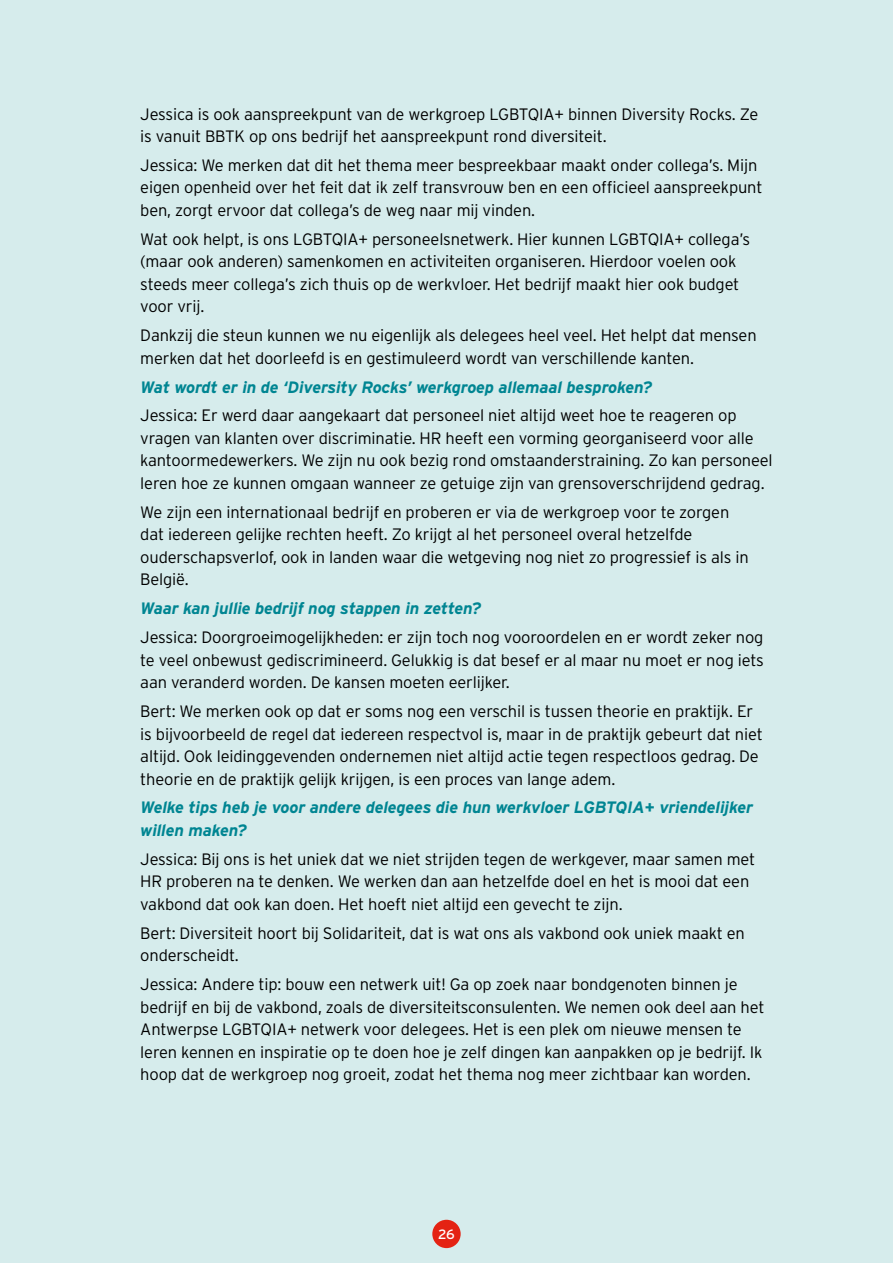
<style>
.page{position:relative;width:893px;height:1263px;background:#d6ecec}
.page>*{position:absolute;margin:0;border:0;box-sizing:border-box;transform-origin:0 0}
.t1{font:300 16.5px/22.5px "Interstate";letter-spacing:-.01em;color:#000}
.t2{font:italic 700 16.5px/22.5px "Interstate";letter-spacing:-.01em;color:#008592}
.t3{font:13.5px "Interstate";color:#fff}
</style>
<div class="page">
<div style="left:432px;top:1220px;width:29px;height:28px;background:#e42313;border-radius:50%"></div>
<p class="t1" style="left:140px;top:102px;width:620px">Jessica is ook aanspreekpunt van de werkgroep LGBTQIA+ binnen Diversity Rocks. Ze is vanuit BBTK op ons bedrijf het aanspreekpunt rond diversiteit.</p>
<p class="t1" style="left:140px;top:154px;width:624px">Jessica: We merken dat dit het thema meer bespreekbaar maakt onder collega’s. Mijn eigen openheid over het feit dat ik zelf transvrouw ben en een officieel aanspreekpunt ben, zorgt ervoor dat collega’s de weg naar mij vinden.</p>
<p class="t1" style="left:140px;top:228px;width:611px">Wat ook helpt, is ons LGBTQIA+ personeelsnetwerk. Hier kunnen LGBTQIA+ collega’s (maar ook anderen) samenkomen en activiteiten organiseren. Hierdoor voelen ook steeds meer collega’s zich thuis op de werkvloer. Het bedrijf maakt hier ook budget voor vrij.</p>
<p class="t1" style="left:140px;top:324px;width:618px">Dankzij die steun kunnen we nu eigenlijk als delegees heel veel. Het helpt dat mensen merken dat het doorleefd is en gestimuleerd wordt van verschillende kanten.</p>
<p class="t2" style="left:140px;top:375px;width:513px">Wat wordt er in de ‘Diversity Rocks’ werkgroep allemaal besproken?</p>
<p class="t1" style="left:140px;top:404px;width:634px">Jessica: Er werd daar aangekaart dat personeel niet altijd weet hoe te reageren op vragen van klanten over discriminatie. HR heeft een vorming georganiseerd voor alle kantoormedewerkers. We zijn nu ook bezig rond omstaanderstraining. Zo kan personeel leren hoe ze kunnen omgaan wanneer ze getuige zijn van grensoverschrijdend gedrag.</p>
<p class="t1" style="left:140px;top:501px;width:610px">We zijn een internationaal bedrijf en proberen er via de werkgroep voor te zorgen dat iedereen gelijke rechten heeft. Zo krijgt al het personeel overal hetzelfde ouderschapsverlof, ook in landen waar die wetgeving nog niet zo progressief is als in België.</p>
<p class="t2" style="left:140px;top:597px;width:342px">Waar kan jullie bedrijf nog stappen in zetten?</p>
<p class="t1" style="left:140px;top:626px;width:625px;text-align:justify">Jessica: Doorgroeimogelijkheden: er zijn toch nog vooroordelen en er wordt zeker nog te veel onbewust gediscrimineerd. Gelukkig is dat besef er al maar nu moet er nog iets aan veranderd worden. De kansen moeten eerlijker.</p>
<p class="t1" style="left:140px;top:700px;width:624px">Bert: We merken ook op dat er soms nog een verschil is tussen theorie en praktijk. Er is bijvoorbeeld de regel dat iedereen respectvol is, maar in de praktijk gebeurt dat niet altijd. Ook leidinggevenden ondernemen niet altijd actie tegen respectloos gedrag. De theorie en de praktijk gelijk krijgen, is een proces van lange adem.</p>
<p class="t2" style="left:140px;top:796px;width:614px">Welke tips heb je voor andere delegees die hun werkvloer LGBTQIA+ vriendelijker willen maken?</p>
<p class="t1" style="left:140px;top:848px;width:616px">Jessica: Bij ons is het uniek dat we niet strijden tegen de werkgever, maar samen met<br>HR proberen na te denken. We werken dan aan hetzelfde doel en het is mooi dat een vakbond dat ook kan doen. Het hoeft niet altijd een gevecht te zijn.</p>
<p class="t1" style="left:140px;top:921px;width:606px">Bert: Diversiteit hoort bij Solidariteit, dat is wat ons als vakbond ook uniek maakt en onderscheidt.</p>
<p class="t1" style="left:140px;top:973px;width:626px">Jessica: Andere tip: bouw een netwerk uit! Ga op zoek naar bondgenoten binnen je bedrijf en bij de vakbond, zoals de diversiteitsconsulenten. We nemen ook deel aan het Antwerpse LGBTQIA+ netwerk voor delegees. Het is een plek om nieuwe mensen te leren kennen en inspiratie op te doen hoe je zelf dingen kan aanpakken op je bedrijf. Ik hoop dat de werkgroep nog groeit, zodat het thema nog meer zichtbaar kan worden.</p>
<p class="t3" style="left:438px;top:1226px;width:18px">26</p>
</div>
